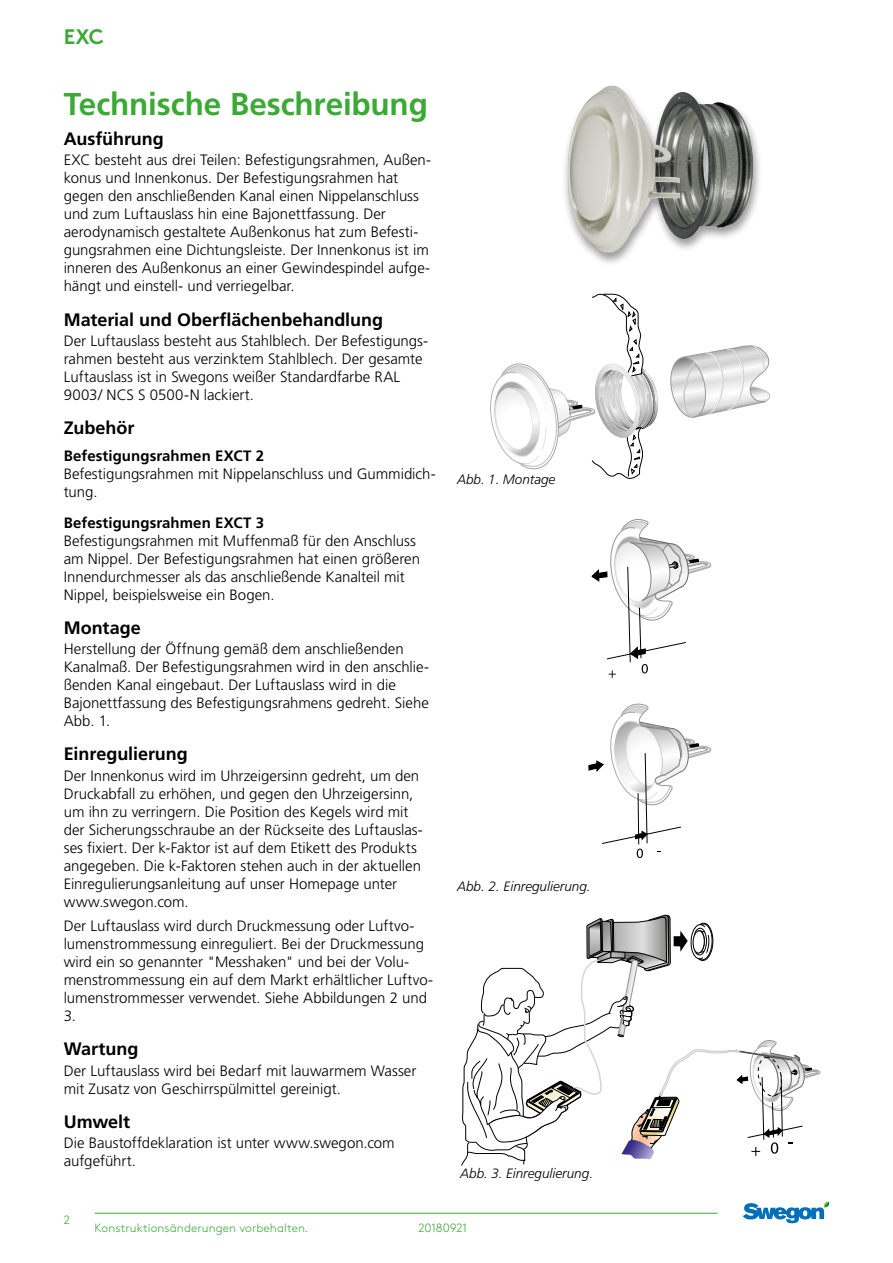
<style>
.page{position:relative;width:893px;height:1263px;background:#fff}
.page>*{position:absolute;margin:0;border:0;box-sizing:border-box;transform-origin:0 0}
.t1{font:700 31.5px "Frutiger";letter-spacing:-.005em;color:#3aaa35}
.t2{font:700 21px "Swegon Brown";color:#3aaa35}
.t3{font:700 18px "Frutiger";letter-spacing:-.005em;color:#000}
.t4{font:300 15px/18px "Frutiger";color:#000}
.t5{font:700 15px "Frutiger";letter-spacing:.005em;color:#000}
.t6{font:italic 300 13.5px "Frutiger";color:#000}
.t7{font:300 12px "Swegon Brown";letter-spacing:.01em;color:#3aaa35}
.t8{font:300 12px "Swegon Brown";letter-spacing:-.015em;color:#3aaa35}
</style>
<div class="page">
<hr style="left:95px;top:1213px;width:623px;height:1px;background:#3aaa35">
<svg style="left:743px;top:1201px;width:87px;height:22px"></svg>
<div style="left:648px;top:90px;width:115px;height:163px;background:#000;opacity:.4"></div>
<img style="left:690px;top:92px;width:64px;height:147px">
<div style="left:561px;top:84px;width:129px;height:183px;background:#000;opacity:.4"></div>
<img style="left:568px;top:86px;width:112px;height:167px">
<svg style="left:461px;top:914px;width:359px;height:252px"></svg>
<div style="left:693px;top:931px;width:11px;height:22px;background:#fff;border-radius:50%"></div>
<div style="left:692px;top:930px;width:13px;height:23px;border:1px solid #000;border-radius:50%"></div>
<svg style="left:670px;top:345px;width:101px;height:73px"></svg>
<svg style="left:490px;top:293px;width:168px;height:186px"></svg>
<svg style="left:588px;top:703px;width:123px;height:155px"></svg>
<svg style="left:591px;top:519px;width:120px;height:159px"></svg>
<h2 class="t2" style="left:64px;top:20px;width:42px">EXC</h2>
<h1 class="t1" style="left:64px;top:86px;width:366px">Technische Beschreibung</h1>
<p class="t3" style="left:64px;top:128px;width:102px">Ausführung</p>
<p class="t4" style="left:64px;top:151px;width:369px">EXC besteht aus drei Teilen: Befestigungsrahmen, Außen&shy;konus und Innenkonus. Der Befestigungsrahmen hat gegen den anschließenden Kanal einen Nippelanschluss und zum Luftauslass hin eine Bajonettfassung. Der aerodynamisch gestaltete Außenkonus hat zum Befesti&shy;gungsrahmen eine Dichtungsleiste. Der Innenkonus ist im inneren des Außenkonus an einer Gewindespindel aufge&shy;hängt und einstell- und verriegelbar.</p>
<p class="t3" style="left:64px;top:309px;width:321px">Material und Oberflächenbehandlung</p>
<p class="t4" style="left:64px;top:332px;width:366px">Der Luftauslass besteht aus Stahlblech. Der Befestigungs&shy;rahmen besteht aus verzinktem Stahlblech. Der gesamte Luftauslass ist in Swegons weißer Standardfarbe RAL 9003/ NCS S 0500-N lackiert.</p>
<p class="t3" style="left:64px;top:417px;width:72px">Zubehör</p>
<p class="t5" style="left:64px;top:447px;width:202px">Befestigungsrahmen EXCT 2</p>
<p class="t4" style="left:64px;top:465px;width:373px">Befestigungsrahmen mit Nippelanschluss und Gummidich&shy;tung.</p>
<p class="t5" style="left:64px;top:514px;width:202px">Befestigungsrahmen EXCT 3</p>
<p class="t4" style="left:64px;top:532px;width:358px">Befestigungsrahmen mit Muffenmaß für den Anschluss am Nippel. Der Befestigungsrahmen hat einen größeren Innendurchmesser als das anschließende Kanalteil mit Nippel, beispielsweise ein Bogen.</p>
<p class="t3" style="left:64px;top:617px;width:78px">Montage</p>
<p class="t4" style="left:64px;top:640px;width:367px">Herstellung der Öffnung gemäß dem anschließenden Kanalmaß. Der Befestigungsrahmen wird in den anschlie&shy;ßenden Kanal eingebaut. Der Luftauslass wird in die Bajonettfassung des Befestigungsrahmens gedreht. Siehe Abb. 1.</p>
<p class="t3" style="left:64px;top:744px;width:126px">Einregulierung</p>
<p class="t4" style="left:64px;top:767px;width:360px">Der Innenkonus wird im Uhrzeigersinn gedreht, um den Druckabfall zu erhöhen, und gegen den Uhrzeigersinn, um ihn zu verringern. Die Position des Kegels wird mit der Sicherungsschraube an der Rückseite des Luftauslas&shy;ses fixiert. Der k-Faktor ist auf dem Etikett des Produkts angegeben. Die k-Faktoren stehen auch in der aktuellen Einregulierungsanleitung auf unser Homepage unter www.swegon.com.</p>
<p class="t4" style="left:64px;top:917px;width:371px">Der Luftauslass wird durch Druckmessung oder Luftvo&shy;lumenstrommessung einreguliert. Bei der Druckmessung wird ein so genannter "Messhaken" und bei der Volu&shy;menstrommessung ein auf dem Markt erhältlicher Luftvo&shy;lumenstrommesser verwendet. Siehe Abbildungen 2 und 3.</p>
<p class="t3" style="left:64px;top:1038px;width:76px">Wartung</p>
<p class="t4" style="left:64px;top:1061px;width:354px">Der Luftauslass wird bei Bedarf mit lauwarmem Wasser mit Zusatz von Geschirrspülmittel gereinigt.</p>
<p class="t3" style="left:64px;top:1111px;width:68px">Umwelt</p>
<p class="t4" style="left:64px;top:1134px;width:333px">Die Baustoffdeklaration ist unter www.swegon.com aufgeführt.</p>
<p class="t6" style="left:457px;top:471px;width:100px">Abb. 1. Montage</p>
<p class="t6" style="left:457px;top:878px;width:135px">Abb. 2. Einregulierung.</p>
<p class="t6" style="left:460px;top:1166px;width:134px">Abb. 3. Einregulierung.</p>
<p class="t7" style="left:64px;top:1211px;width:8px">2</p>
<p class="t7" style="left:95px;top:1219px;width:215px">Konstruktionsänderungen vorbehalten.</p>
<p class="t8" style="left:419px;top:1219px;width:50px">20180921</p>
</div>
